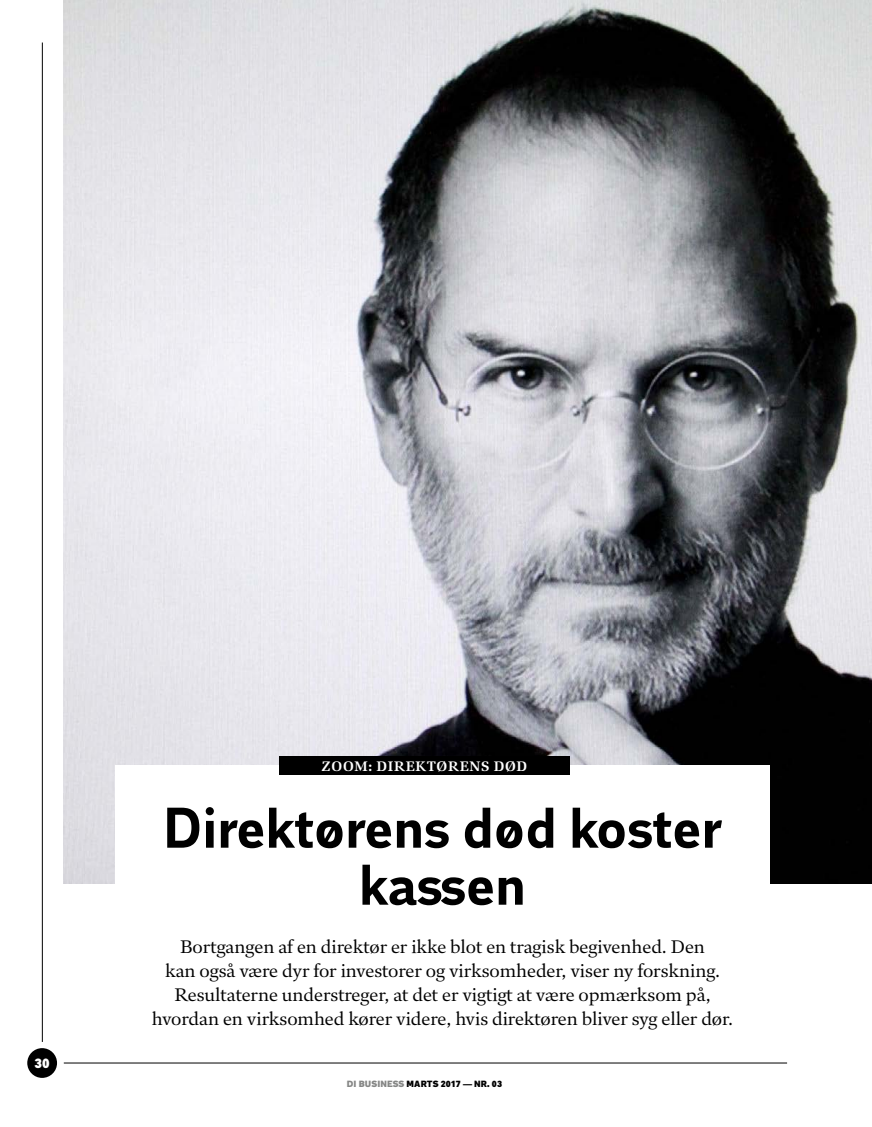
<style>
.page{position:relative;width:872px;height:1127px;background:#fff}
.page>*{position:absolute;margin:0;border:0;box-sizing:border-box;transform-origin:0 0}
.t1{font:700 57px/57px "DI Sans";color:#000;text-align:center}
.t2{font:18px/24px "DI Serif";color:#000;text-align:center}
.t3{font:700 13.5px "DI Serif";letter-spacing:.05em;color:#fff}
.t4{font:800 13.5px "DI Sans";color:#fff}
.t5{font:800 9px "DI Sans";letter-spacing:.01em;color:#000}
.s1{color:#868786}
</style>
<div class="page">
<hr style="left:64px;top:1063px;width:723px;height:1px;background:#000">
<hr style="left:42px;top:43px;width:1px;height:999px;background:#000">
<div style="left:27px;top:1048px;width:30px;height:30px;background:#000;border-radius:50%"></div>
<img style="left:64px;top:0;width:808px;height:883px">
<div style="left:115px;top:765px;width:655px;height:260px;background:#fff"></div>
<div style="left:279px;top:756px;width:290px;height:19px;background:#000"></div>
<p class="t4" style="left:35px;top:1055px;width:16px">30</p>
<p class="t3" style="left:321px;top:758px;width:207px">ZOOM: DIREKTØRENS DØD</p>
<h1 class="t1" style="left:163px;top:801px;width:560px">Direktørens død koster kassen</h1>
<p class="t2" style="left:152px;top:934px;width:583px">Bortgangen af en direktør er ikke blot en tragisk begivenhed. Den<br>kan også være dyr for investorer og virksomheder, viser ny forskning.<br>Resultaterne understreger, at det er vigtigt at være opmærksom på, hvordan en virksomhed kører videre, hvis direktøren bliver syg eller dør.</p>
<p class="t5" style="left:347px;top:1078px;width:157px"><span class="s1">DI BUSINESS</span> MARTS 2017 — NR. 03</p>
</div>
